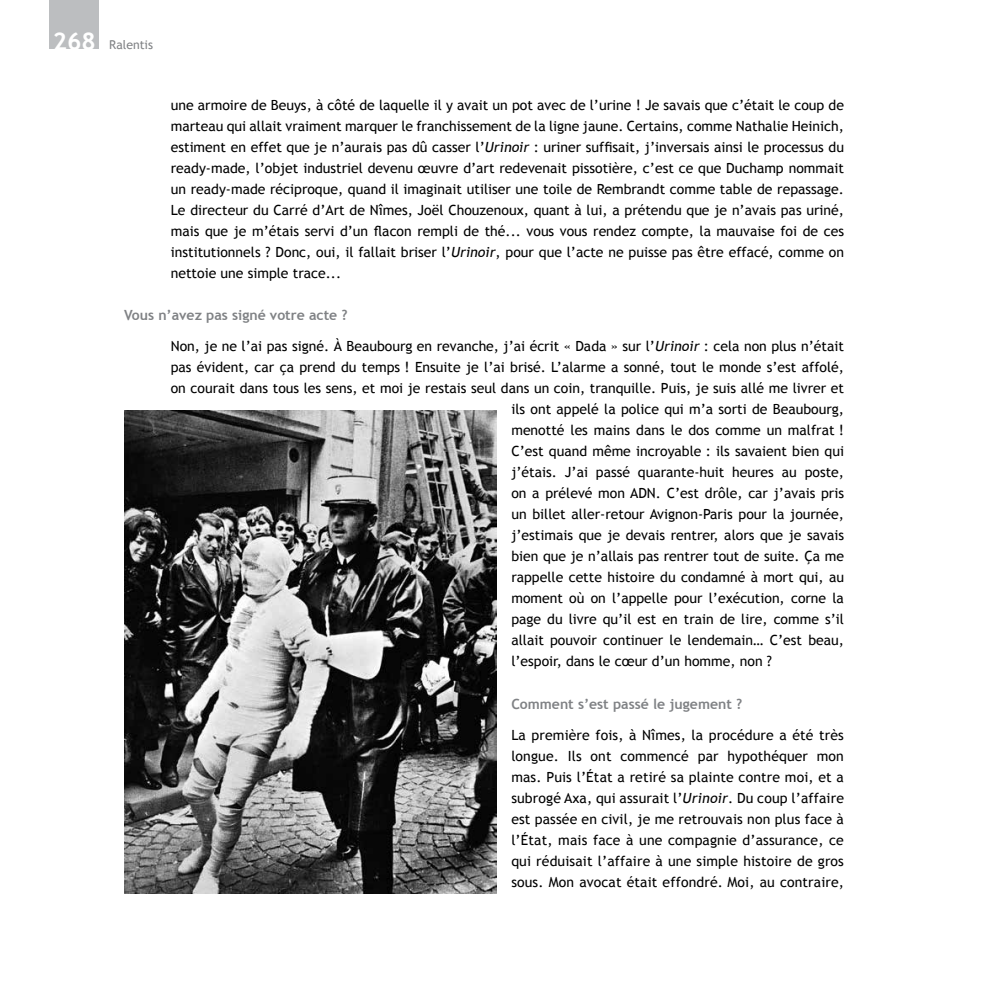
<style>
.page{position:relative;width:993px;height:993px;background:#fff}
.page>*{position:absolute;margin:0;border:0;box-sizing:border-box;transform-origin:0 0}
.t1{font:14px/21px "Trebuchet MS";color:#000;text-align:justify}
.t2{font:700 14px "Trebuchet MS";color:#808285}
.t3{font:12.25px "Trebuchet MS";color:#808285}
.s1{font-weight:700;font-size:24.5px;color:#fff}
.s2{font-style:italic}
</style>
<div class="page">
<div style="left:50px;top:0;width:49px;height:49px;background:#bcbec0"></div>
<img style="left:124px;top:410px;width:372px;height:483px">
<p class="t3" style="left:53px;top:37px;width:102px"><span class="s1">268</span> Ralentis</p>
<p class="t1" style="left:171px;top:94px;width:674px">une armoire de Beuys, à côté de laquelle il y avait un pot avec de l’urine ! Je savais que c’était le coup de marteau qui allait vraiment marquer le franchissement de la ligne jaune. Certains, comme Nathalie Heinich, estiment en effet que je n’aurais pas dû casser l’<span class="s2">Urinoir</span> : uriner suffisait, j’inversais ainsi le processus du ready-made, l’objet industriel devenu œuvre d’art redevenait pissotière, c’est ce que Duchamp nommait un ready-made réciproque, quand il imaginait utiliser une toile de Rembrandt comme table de repassage.<br>Le directeur du Carré d’Art de Nîmes, Joël Chouzenoux, quant à lui, a prétendu que je n’avais pas uriné, mais que je m’étais servi d’un flacon rempli de thé... vous vous rendez compte, la mauvaise foi de ces institutionnels ? Donc, oui, il fallait briser l’<span class="s2">Urinoir</span>, pour que l’acte ne puisse pas être effacé, comme on nettoie une simple trace...</p>
<p class="t2" style="left:124px;top:306px;width:225px">Vous n’avez pas signé votre acte ?</p>
<p class="t1" style="left:171px;top:336px;width:674px">Non, je ne l’ai pas signé. À Beaubourg en revanche, j’ai écrit « Dada » sur l’<span class="s2">Urinoir</span> : cela non plus n’était</p>
<p class="t1" style="left:171px;top:357px;width:674px">pas évident, car ça prend du temps ! Ensuite je l’ai brisé. L’alarme a sonné, tout le monde s’est affolé,</p>
<p class="t1" style="left:171px;top:378px;width:674px">on courait dans tous les sens, et moi je restais seul dans un coin, tranquille. Puis, je suis allé me livrer et</p>
<p class="t1" style="left:511px;top:399px;width:334px">ils ont appelé la police qui m’a sorti de Beaubourg,</p>
<p class="t1" style="left:511px;top:420px;width:334px">menotté les mains dans le dos comme un malfrat !</p>
<p class="t1" style="left:511px;top:441px;width:334px">C’est quand même incroyable : ils savaient bien qui</p>
<p class="t1" style="left:511px;top:462px;width:334px">j’étais. J’ai passé quarante-huit heures au poste,</p>
<p class="t1" style="left:511px;top:483px;width:334px">on a prélevé mon ADN. C’est drôle, car j’avais pris</p>
<p class="t1" style="left:511px;top:504px;width:334px">un billet aller-retour Avignon-Paris pour la journée,</p>
<p class="t1" style="left:511px;top:525px;width:334px">j’estimais que je devais rentrer, alors que je savais</p>
<p class="t1" style="left:511px;top:546px;width:334px">bien que je n’allais pas rentrer tout de suite. Ça me</p>
<p class="t1" style="left:511px;top:567px;width:334px">rappelle cette histoire du condamné à mort qui, au</p>
<p class="t1" style="left:511px;top:588px;width:334px">moment où on l’appelle pour l’exécution, corne la</p>
<p class="t1" style="left:511px;top:609px;width:334px">page du livre qu’il est en train de lire, comme s’il</p>
<p class="t1" style="left:511px;top:630px;width:334px">allait pouvoir continuer le lendemain… C’est beau,</p>
<p class="t1" style="left:511px;top:651px;width:262px">l’espoir, dans le cœur d’un homme, non ?</p>
<p class="t2" style="left:511px;top:694px;width:232px">Comment s’est passé le jugement ?</p>
<p class="t1" style="left:511px;top:724px;width:334px">La première fois, à Nîmes, la procédure a été très longue. Ils ont commencé par hypothéquer mon mas. Puis l’État a retiré sa plainte contre moi, et a subrogé Axa, qui assurait l’<span class="s2">Urinoir</span>. Du coup l’affaire est passée en civil, je me retrouvais non plus face à l’État, mais face à une compagnie d’assurance, ce qui réduisait l’affaire à une simple histoire de gros sous. Mon avocat était effondré. Moi, au contraire,</p>
</div>
